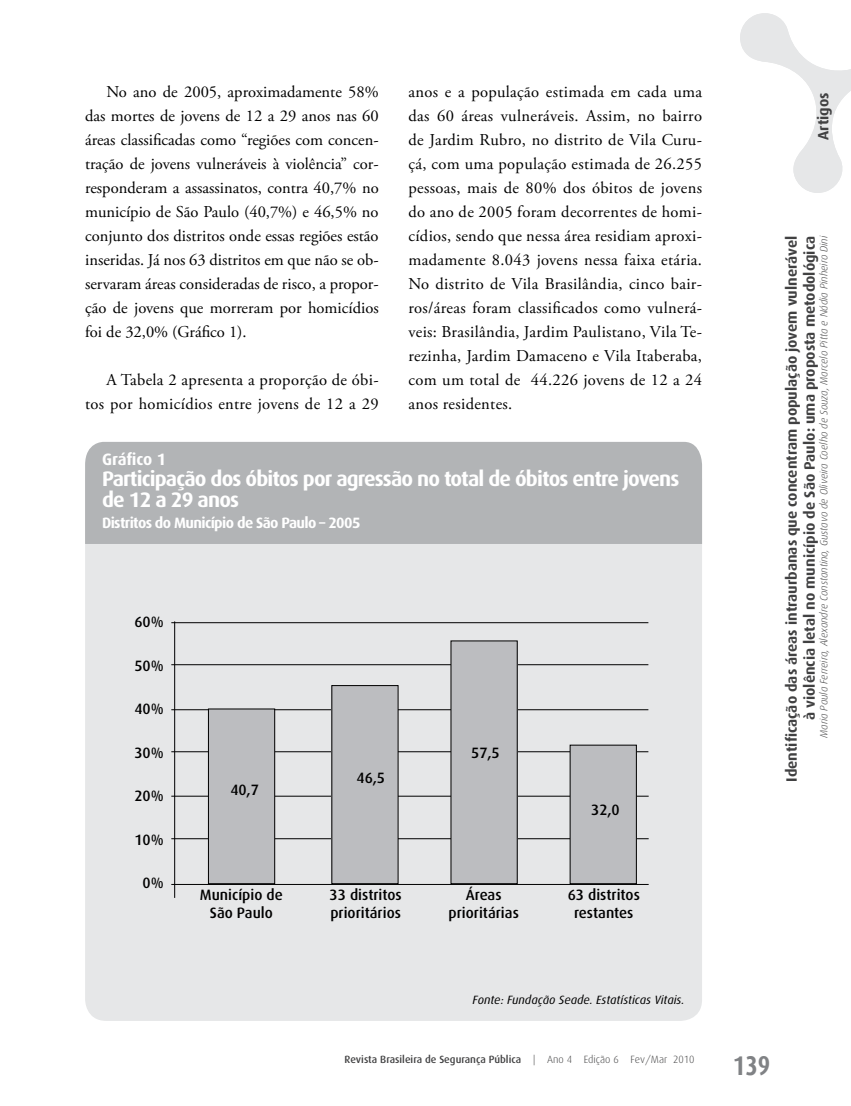
<style>
.page{position:relative;width:851px;height:1106px;background:#fff}
.page>*{position:absolute;margin:0;border:0;box-sizing:border-box;transform-origin:0 0}
.t1{font:700 27px "Dax Condensed";color:#808285}
.t2{font:700 21px/21px "Dax";letter-spacing:-.04em;color:#fff}
.t3{font:16.5px/24px "Adobe Garamond Pro";letter-spacing:.02em;color:#000;text-align:justify}
.t4{font:700 16.5px "Dax";letter-spacing:-.01em;color:#fff}
.t5{font:700 15px/18px "Dax";color:#414142;text-align:right}
.t6{font:500 15px/18px "Dax";color:#000;text-align:center}
.t7{font:700 15px "Dax";letter-spacing:-.04em;color:#fff}
.t8{font:italic 12px "Dax";color:#000}
.t9{font:italic 300 10.5px "Dax";color:#414142}
.t10{font:500 10.5px "Dax";color:#414142}
.s1{font-weight:300}
</style>
<div class="page">
<svg style="left:740px;top:13px;width:110px;height:180px"></svg>
<div style="left:85px;top:458px;width:617px;height:562px;background:#e6e7e8;border-radius:21px"></div>
<div style="left:85px;top:442px;width:617px;height:102px;background:#b2b4b6"></div>
<hr style="left:174px;top:621px;width:1px;height:277px;background:#000">
<hr style="left:171px;top:795px;width:477px;height:1px;background:#000">
<hr style="left:171px;top:751px;width:477px;height:1px;background:#000">
<hr style="left:171px;top:709px;width:477px;height:1px;background:#000">
<hr style="left:171px;top:664px;width:477px;height:1px;background:#000">
<hr style="left:171px;top:622px;width:477px;height:1px;background:#000">
<hr style="left:171px;top:838px;width:477px;height:1px;background:#000">
<hr style="left:171px;top:884px;width:477px;height:1px;background:#000">
<div style="left:208px;top:709px;width:67px;height:174px;background:#bcbdc0"></div>
<div style="left:208px;top:708px;width:67px;height:176px;border:1px solid #000"></div>
<div style="left:332px;top:685px;width:66px;height:198px;background:#bcbdc0"></div>
<div style="left:451px;top:641px;width:66px;height:242px;background:#bcbdc0"></div>
<div style="left:570px;top:745px;width:66px;height:138px;background:#bcbdc0"></div>
<p class="t3" style="left:85px;top:80px;width:295px;text-indent:21px">No ano de 2005, aproximadamente 58% das mortes de jovens de 12 a 29 anos nas 60 áreas classificadas como “regiões com concen&shy;tração de jovens vulneráveis à violência” cor&shy;responderam a assassinatos, contra 40,7% no município de São Paulo (40,7%) e 46,5% no conjunto dos distritos onde essas regiões estão inseridas. Já nos 63 distritos em que não se ob&shy;servaram áreas consideradas de risco, a propor&shy;ção de jovens que morreram por homicídios foi de 32,0% (Gráfico 1).</p>
<p class="t3" style="left:85px;top:368px;width:295px;text-align:right">A Tabela 2 apresenta a proporção de óbi&shy;tos por homicídios entre jovens de 12 a 29</p>
<p class="t3" style="left:408px;top:80px;width:295px">anos e a população estimada em cada uma das 60 áreas vulneráveis. Assim, no bairro de Jardim Rubro, no distrito de Vila Curu&shy;çá, com uma população estimada de 26.255 pessoas, mais de 80% dos óbitos de jovens do ano de 2005 foram decorrentes de homi&shy;cídios, sendo que nessa área residiam aproxi&shy;madamente 8.043 jovens nessa faixa etária.<br>No distrito de Vila Brasilândia, cinco bair&shy;ros/áreas foram classificados como vulnerá&shy;veis: Brasilândia, Jardim Paulistano, Vila Te&shy;rezinha, Jardim Damaceno e Vila Itaberaba, com um total de 44.226 jovens de 12 a 24 anos residentes.</p>
<p class="t4" style="left:102px;top:450px;width:66px">Gráfico 1</p>
<p class="t2" style="left:102px;top:468px;width:579px">Participação dos óbitos por agressão no total de óbitos entre jovens de 12 a 29 anos</p>
<p class="t7" style="left:102px;top:514px;width:260px">Distritos do Município de São Paulo – 2005</p>
<p class="t6" style="left:134px;top:613px;width:31px">60%</p>
<p class="t6" style="left:134px;top:656px;width:31px">50%</p>
<p class="t6" style="left:134px;top:700px;width:31px">40%</p>
<p class="t6" style="left:134px;top:743px;width:31px">30%</p>
<p class="t6" style="left:134px;top:787px;width:31px">20%</p>
<p class="t6" style="left:134px;top:830px;width:31px">10%</p>
<p class="t6" style="left:143px;top:874px;width:23px">0%</p>
<p class="t6" style="left:230px;top:781px;width:30px">40,7</p>
<p class="t6" style="left:356px;top:769px;width:30px">46,5</p>
<p class="t6" style="left:471px;top:744px;width:30px">57,5</p>
<p class="t6" style="left:591px;top:800px;width:30px">32,0</p>
<p class="t6" style="left:200px;top:886px;width:84px">Município de<br>São Paulo</p>
<p class="t6" style="left:329px;top:886px;width:74px;text-align:left">33 distritos prioritários</p>
<p class="t6" style="left:448px;top:886px;width:72px">Áreas prioritárias</p>
<p class="t6" style="left:567px;top:886px;width:74px">63 distritos restantes</p>
<p class="t5" style="left:814px;top:140px;width:49px;rotate:-90deg">Artigos</p>
<p class="t5" style="left:782px;top:781px;width:547px;rotate:-90deg">Identificação das áreas intraurbanas que concentram população jovem vulnerável à violência letal no município de São Paulo: uma proposta metodológica</p>
<p class="t9" style="left:817px;top:738px;width:504px;rotate:-90deg">Maria Paula Ferreira, Alexandre Constantino, Gustavo de Oliveira Coelho de Souza, Marcelo Pitta e Nádia Pinheiro Dini</p>
<p class="t8" style="left:472px;top:992px;width:213px">Fonte: Fundação Seade. Estatísticas Vitais.</p>
<p class="t10" style="left:344px;top:1054px;width:351px">Revista Brasileira de Segurança Pública <span class="s1">| Ano 4 Edição 6 Fev/Mar 2010</span></p>
<h1 class="t1" style="left:733px;top:1050px;width:39px">139</h1>
</div>
